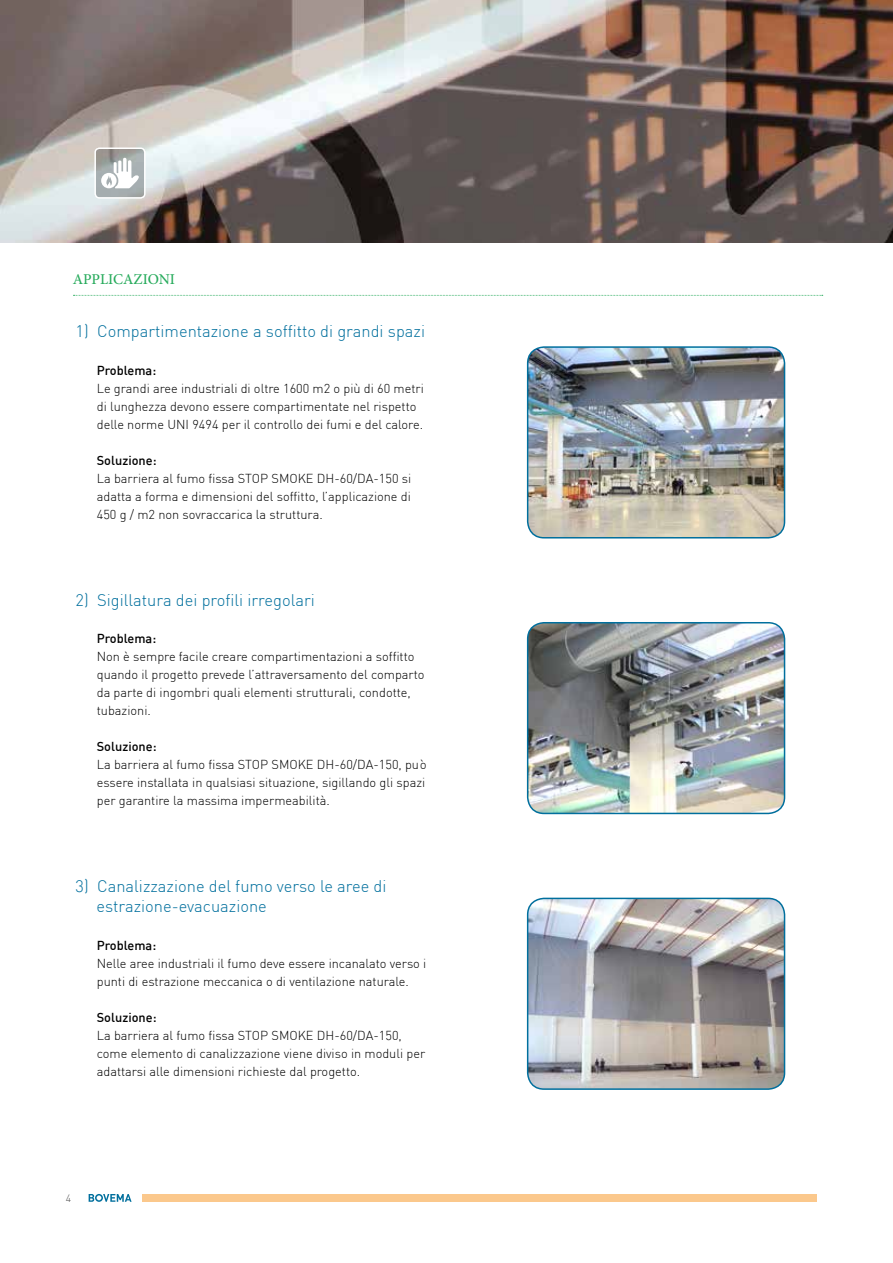
<style>
.page{position:relative;width:893px;height:1263px;background:#fff}
.page>*{position:absolute;margin:0;border:0;box-sizing:border-box;transform-origin:0 0}
.t1{font:300 16.5px/19.8px "DIN";color:#006f9d}
.t2{font:500 15px "Minion Pro";color:#27ab5c}
.t3{font:300 12.75px/18px "DIN";color:#000}
.t4{font:500 12.75px "DIN";color:#000}
.t5{font:300 10.5px "DIN";color:#565656}
</style>
<div class="page">
<div style="left:142px;top:1194px;width:674px;height:8px;background:#fbc88c"></div>
<svg style="left:89px;top:1194px;width:43px;height:8px"></svg>
<img style="left:528px;top:347px;width:256px;height:191px">
<div style="left:527px;top:346px;width:258px;height:192px;border:2px solid #006f9d;border-radius:16px"></div>
<img style="left:528px;top:623px;width:256px;height:190px">
<div style="left:527px;top:622px;width:258px;height:192px;border:2px solid #006f9d;border-radius:16px"></div>
<img style="left:528px;top:898px;width:256px;height:191px">
<div style="left:527px;top:898px;width:258px;height:192px;border:2px solid #006f9d;border-radius:16px"></div>
<img style="left:0;top:0;width:893px;height:242px">
<svg style="left:94px;top:147px;width:52px;height:52px"></svg>
<div style="left:94px;top:147px;width:52px;height:52px;border:2px solid #fff;border-radius:4px"></div>
<svg style="left:101px;top:158px;width:38px;height:30px"></svg>
<svg style="left:73px;top:295px;width:750px;height:1px"></svg>
<p class="t2" style="left:73px;top:270px;width:104px">APPLICAZIONI</p>
<p class="t1" style="left:76px;top:321px;width:351px">1) Compartimentazione a soffitto di grandi spazi</p>
<p class="t4" style="left:97px;top:362px;width:61px">Problema:</p>
<p class="t3" style="left:97px;top:379px;width:329px">Le grandi aree industriali di oltre 1600 m2 o più di 60 metri di lunghezza devono essere compartimentate nel rispetto delle norme UNI 9494 per il controllo dei fumi e del calore.</p>
<p class="t4" style="left:97px;top:452px;width:61px">Soluzione:</p>
<p class="t3" style="left:97px;top:469px;width:316px;text-align:justify">La barriera al fumo fissa STOP SMOKE DH-60/DA-150 si adatta a forma e dimensioni del soffitto, l’applicazione di 450 g / m2 non sovraccarica la struttura.</p>
<p class="t1" style="left:76px;top:589px;width:241px">2) Sigillatura dei profili irregolari</p>
<p class="t4" style="left:97px;top:631px;width:61px">Problema:</p>
<p class="t3" style="left:97px;top:648px;width:329px">Non è sempre facile creare compartimentazioni a soffitto quando il progetto prevede l’attraversamento del comparto da parte di ingombri quali elementi strutturali, condotte, tubazioni.</p>
<p class="t4" style="left:97px;top:739px;width:61px">Soluzione:</p>
<p class="t3" style="left:97px;top:756px;width:331px;text-align:justify">La barriera al fumo fissa STOP SMOKE DH-60/DA-150, può essere installata in qualsiasi situazione, sigillando gli spazi per garantire la massima impermeabilità.</p>
<p class="t1" style="left:97px;top:876px;width:291px;text-indent:-21px">3) Canalizzazione del fumo verso le aree di estrazione-evacuazione</p>
<p class="t4" style="left:97px;top:937px;width:61px">Problema:</p>
<p class="t3" style="left:97px;top:954px;width:331px">Nelle aree industriali il fumo deve essere incanalato verso i punti di estrazione meccanica o di ventilazione naturale.</p>
<p class="t4" style="left:97px;top:1009px;width:61px">Soluzione:</p>
<p class="t3" style="left:97px;top:1026px;width:330px">La barriera al fumo fissa STOP SMOKE DH-60/DA-150, come elemento di canalizzazione viene diviso in moduli per adattarsi alle dimensioni richieste dal progetto.</p>
<p class="t5" style="left:66px;top:1191px;width:7px">4</p>
</div>
